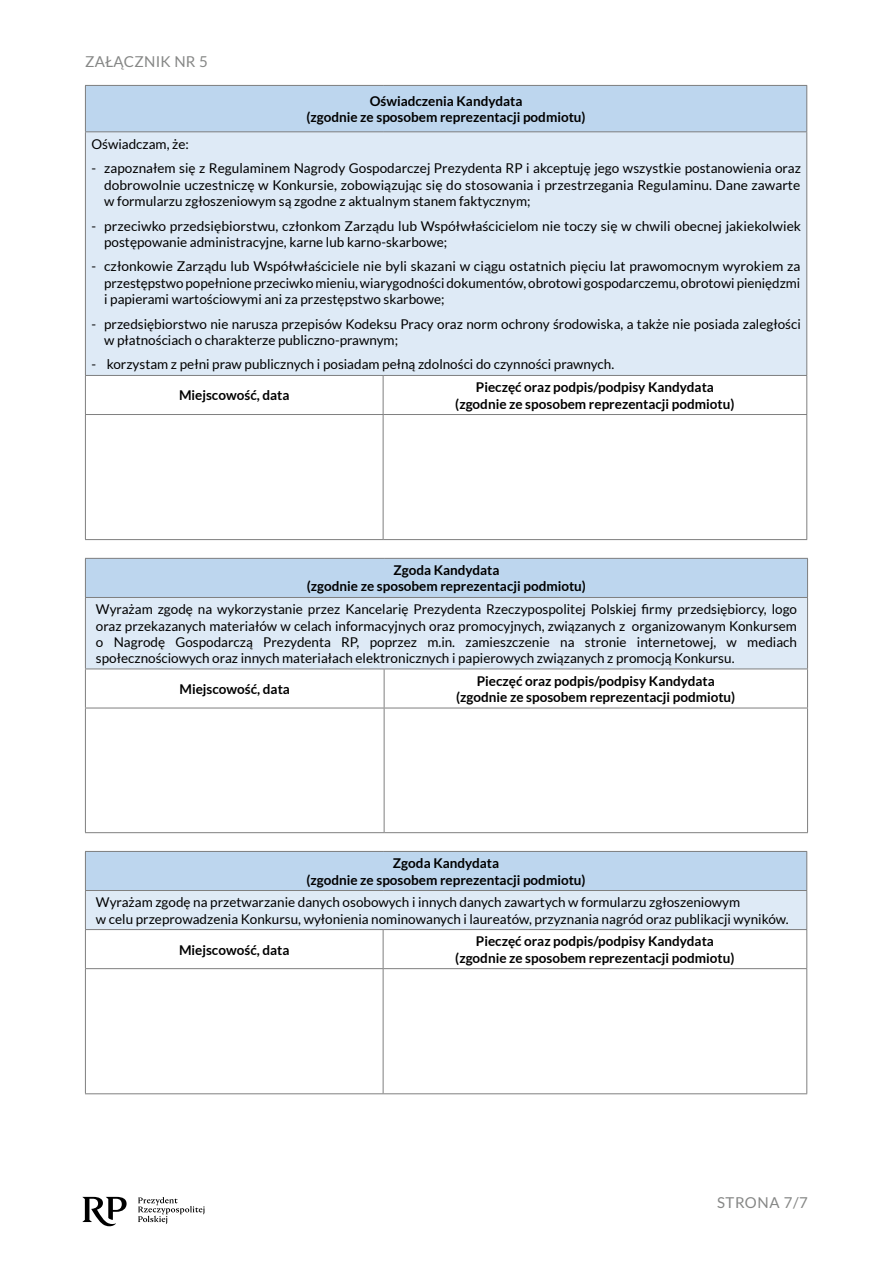
<style>
.page{position:relative;width:893px;height:1263px;background:#fff}
.page>*{position:absolute;margin:0;border:0;box-sizing:border-box;transform-origin:0 0}
.t1{font:15px "Lato";letter-spacing:.02em;color:#868786}
.t2{font:13.5px/16.2px "Lato";color:#000;text-align:justify}
.t3{font:700 13.5px/16.2px "Lato";color:#000;text-align:center}
</style>
<div class="page">
<svg style="left:138px;top:1197px;width:67px;height:27px"></svg>
<svg style="left:82px;top:1197px;width:45px;height:29px"></svg>
<div style="left:85px;top:85px;width:722px;height:47px;background:#bdd6ee"></div>
<div style="left:85px;top:132px;width:722px;height:243px;background:#deeaf6"></div>
<hr style="left:85px;top:85px;width:298px;height:1px;background:#7f7f7f">
<hr style="left:85px;top:86px;width:1px;height:45px;background:#7f7f7f">
<hr style="left:383px;top:85px;width:424px;height:1px;background:#7f7f7f">
<hr style="left:806px;top:86px;width:1px;height:45px;background:#7f7f7f">
<hr style="left:85px;top:131px;width:298px;height:1px;background:#7f7f7f">
<hr style="left:85px;top:132px;width:1px;height:243px;background:#7f7f7f">
<hr style="left:383px;top:131px;width:424px;height:1px;background:#7f7f7f">
<hr style="left:806px;top:132px;width:1px;height:243px;background:#7f7f7f">
<hr style="left:85px;top:375px;width:298px;height:1px;background:#7f7f7f">
<hr style="left:85px;top:376px;width:1px;height:38px;background:#7f7f7f">
<hr style="left:383px;top:375px;width:424px;height:1px;background:#7f7f7f">
<hr style="left:383px;top:376px;width:1px;height:38px;background:#7f7f7f">
<hr style="left:806px;top:376px;width:1px;height:38px;background:#7f7f7f">
<hr style="left:85px;top:414px;width:298px;height:1px;background:#7f7f7f">
<hr style="left:85px;top:415px;width:1px;height:124px;background:#7f7f7f">
<hr style="left:383px;top:414px;width:424px;height:1px;background:#7f7f7f">
<hr style="left:383px;top:415px;width:1px;height:124px;background:#7f7f7f">
<hr style="left:806px;top:415px;width:1px;height:124px;background:#7f7f7f">
<hr style="left:85px;top:539px;width:298px;height:1px;background:#7f7f7f">
<hr style="left:383px;top:539px;width:424px;height:1px;background:#7f7f7f">
<div style="left:85px;top:558px;width:722px;height:39px;background:#bdd6ee"></div>
<div style="left:85px;top:597px;width:722px;height:72px;background:#deeaf6"></div>
<hr style="left:85px;top:558px;width:299px;height:1px;background:#7f7f7f">
<hr style="left:85px;top:559px;width:1px;height:38px;background:#7f7f7f">
<hr style="left:384px;top:558px;width:424px;height:1px;background:#7f7f7f">
<hr style="left:807px;top:559px;width:1px;height:38px;background:#7f7f7f">
<hr style="left:85px;top:597px;width:299px;height:1px;background:#7f7f7f">
<hr style="left:85px;top:598px;width:1px;height:70px;background:#7f7f7f">
<hr style="left:384px;top:597px;width:424px;height:1px;background:#7f7f7f">
<hr style="left:807px;top:598px;width:1px;height:70px;background:#7f7f7f">
<hr style="left:85px;top:668px;width:299px;height:1px;background:#7f7f7f">
<hr style="left:85px;top:669px;width:1px;height:39px;background:#7f7f7f">
<hr style="left:384px;top:668px;width:424px;height:1px;background:#7f7f7f">
<hr style="left:384px;top:669px;width:1px;height:39px;background:#7f7f7f">
<hr style="left:807px;top:669px;width:1px;height:39px;background:#7f7f7f">
<hr style="left:85px;top:708px;width:299px;height:1px;background:#7f7f7f">
<hr style="left:85px;top:708px;width:1px;height:124px;background:#7f7f7f">
<hr style="left:384px;top:708px;width:424px;height:1px;background:#7f7f7f">
<hr style="left:384px;top:708px;width:1px;height:124px;background:#7f7f7f">
<hr style="left:807px;top:708px;width:1px;height:124px;background:#7f7f7f">
<hr style="left:85px;top:832px;width:299px;height:1px;background:#7f7f7f">
<hr style="left:384px;top:832px;width:424px;height:1px;background:#7f7f7f">
<div style="left:85px;top:851px;width:722px;height:39px;background:#bdd6ee"></div>
<div style="left:85px;top:890px;width:722px;height:39px;background:#deeaf6"></div>
<hr style="left:85px;top:851px;width:298px;height:1px;background:#7f7f7f">
<hr style="left:85px;top:852px;width:1px;height:38px;background:#7f7f7f">
<hr style="left:383px;top:851px;width:424px;height:1px;background:#7f7f7f">
<hr style="left:806px;top:852px;width:1px;height:38px;background:#7f7f7f">
<hr style="left:85px;top:890px;width:298px;height:1px;background:#7f7f7f">
<hr style="left:85px;top:891px;width:1px;height:38px;background:#7f7f7f">
<hr style="left:383px;top:890px;width:424px;height:1px;background:#7f7f7f">
<hr style="left:806px;top:891px;width:1px;height:38px;background:#7f7f7f">
<hr style="left:85px;top:929px;width:298px;height:1px;background:#7f7f7f">
<hr style="left:85px;top:930px;width:1px;height:38px;background:#7f7f7f">
<hr style="left:383px;top:929px;width:424px;height:1px;background:#7f7f7f">
<hr style="left:383px;top:930px;width:1px;height:38px;background:#7f7f7f">
<hr style="left:806px;top:930px;width:1px;height:38px;background:#7f7f7f">
<hr style="left:85px;top:968px;width:298px;height:1px;background:#7f7f7f">
<hr style="left:85px;top:969px;width:1px;height:124px;background:#7f7f7f">
<hr style="left:383px;top:968px;width:424px;height:1px;background:#7f7f7f">
<hr style="left:383px;top:969px;width:1px;height:124px;background:#7f7f7f">
<hr style="left:806px;top:969px;width:1px;height:124px;background:#7f7f7f">
<hr style="left:85px;top:1093px;width:298px;height:1px;background:#7f7f7f">
<hr style="left:383px;top:1093px;width:424px;height:1px;background:#7f7f7f">
<p class="t1" style="left:85px;top:53px;width:124px">ZAŁĄCZNIK NR 5</p>
<p class="t3" style="left:306px;top:93px;width:281px">Oświadczenia Kandydata<br>(zgodnie ze sposobem reprezentacji podmiotu)</p>
<p class="t2" style="left:91px;top:136px;width:99px">Oświadczam, że:</p>
<p class="t2" style="left:104px;top:160px;width:698px;text-indent:-13px">- zapoznałem się z Regulaminem Nagrody Gospodarczej Prezydenta RP i akceptuję jego wszystkie postanowienia oraz dobrowolnie uczestniczę w Konkursie, zobowiązując się do stosowania i przestrzegania Regulaminu. Dane zawarte w formularzu zgłoszeniowym są zgodne z aktualnym stanem faktycznym;</p>
<p class="t2" style="left:104px;top:217px;width:698px;text-indent:-13px">- przeciwko przedsiębiorstwu, członkom Zarządu lub Współwłaścicielom nie toczy się w chwili obecnej jakiekolwiek postępowanie administracyjne, karne lub karno-skarbowe;</p>
<p class="t2" style="left:104px;top:258px;width:698px;text-indent:-13px">- członkowie Zarządu lub Współwłaściciele nie byli skazani w ciągu ostatnich pięciu lat prawomocnym wyrokiem za przestępstwo popełnione przeciwko mieniu, wiarygodności dokumentów, obrotowi gospodarczemu, obrotowi pieniędzmi i papierami wartościowymi ani za przestępstwo skarbowe;</p>
<p class="t2" style="left:104px;top:315px;width:698px;text-indent:-13px">- przedsiębiorstwo nie narusza przepisów Kodeksu Pracy oraz norm ochrony środowiska, a także nie posiada zaległości w płatnościach o charakterze publiczno-prawnym;</p>
<p class="t2" style="left:91px;top:356px;width:524px">- korzystam z pełni praw publicznych i posiadam pełną zdolności do czynności prawnych.</p>
<p class="t3" style="left:179px;top:387px;width:112px">Miejscowość, data</p>
<p class="t3" style="left:455px;top:379px;width:281px">Pieczęć oraz podpis/podpisy Kandydata (zgodnie ze sposobem reprezentacji podmiotu)</p>
<p class="t3" style="left:307px;top:562px;width:281px">Zgoda Kandydata<br>(zgodnie ze sposobem reprezentacji podmiotu)</p>
<p class="t2" style="left:96px;top:601px;width:703px">Wyrażam zgodę na wykorzystanie przez Kancelarię Prezydenta Rzeczypospolitej Polskiej firmy przedsiębiorcy, logo oraz przekazanych materiałów w celach informacyjnych oraz promocyjnych, związanych z organizowanym Konkursem o Nagrodę Gospodarczą Prezydenta RP, poprzez m.in. zamieszczenie na stronie internetowej, w mediach społecznościowych oraz innych materiałach elektronicznych i papierowych związanych z promocją Konkursu.</p>
<p class="t3" style="left:180px;top:681px;width:112px">Miejscowość, data</p>
<p class="t3" style="left:456px;top:673px;width:281px">Pieczęć oraz podpis/podpisy Kandydata (zgodnie ze sposobem reprezentacji podmiotu)</p>
<p class="t3" style="left:306px;top:855px;width:281px">Zgoda Kandydata<br>(zgodnie ze sposobem reprezentacji podmiotu)</p>
<p class="t2" style="left:96px;top:894px;width:694px">Wyrażam zgodę na przetwarzanie danych osobowych i innych danych zawartych w formularzu zgłoszeniowym<br>w celu przeprowadzenia Konkursu, wyłonienia nominowanych i laureatów, przyznania nagród oraz publikacji wyników.</p>
<p class="t3" style="left:179px;top:941px;width:112px">Miejscowość, data</p>
<p class="t3" style="left:455px;top:933px;width:281px">Pieczęć oraz podpis/podpisy Kandydata (zgodnie ze sposobem reprezentacji podmiotu)</p>
<p class="t1" style="left:717px;top:1194px;width:92px">STRONA 7/7</p>
</div>
